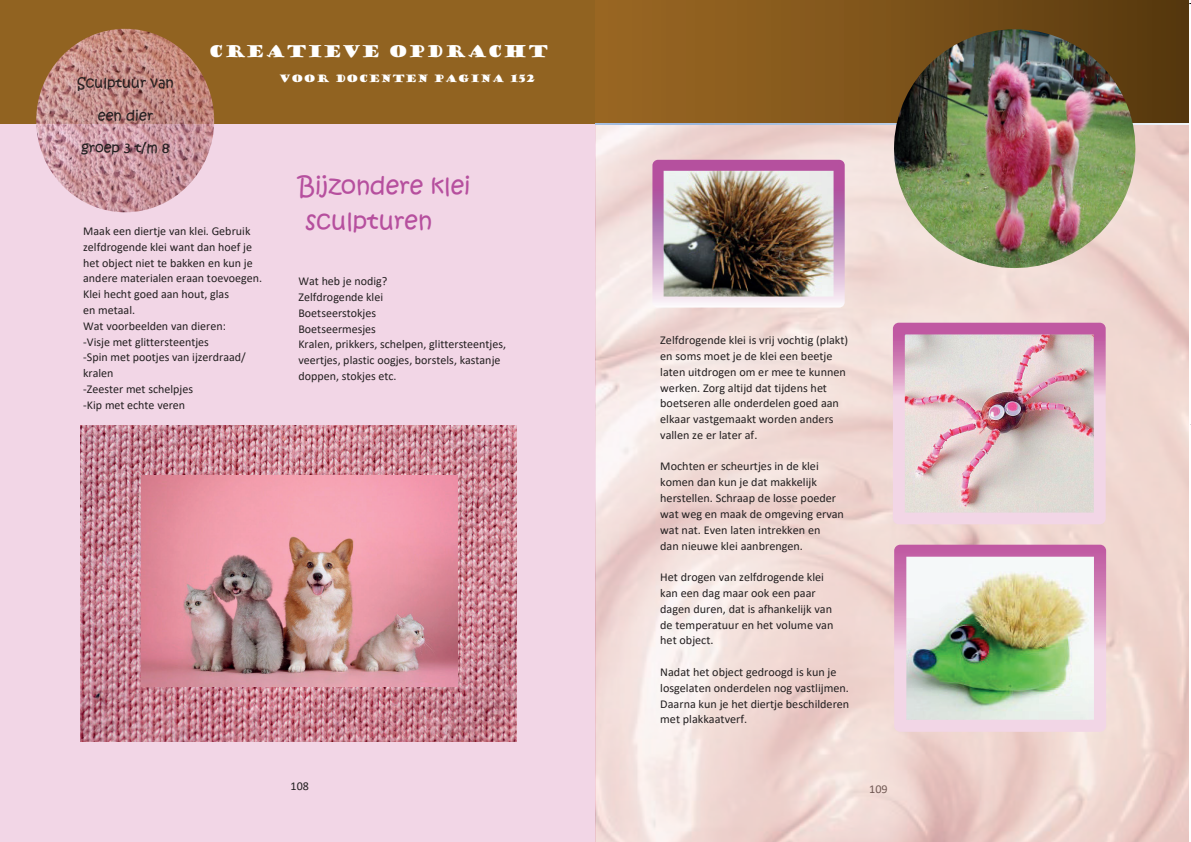
<style>
.page{position:relative;width:1191px;height:842px;background:#fff}
.page>*{position:absolute;margin:0;border:0;box-sizing:border-box;transform-origin:0 0}
.t1{font:24px/35.2px "Kristen ITC";color:#b64f9e}
.t2{font:16px "Goudy Stout";letter-spacing:.005em;color:#fff}
.t3{font:14px "Kristen ITC";letter-spacing:-.005em;color:#231f20}
.t4{font:12px/15.8px "Calibri";color:#231f20}
.t5{font:10px "Goudy Stout";letter-spacing:.005em;color:#fff}
</style>
<div class="page">
<div style="left:0;top:122px;width:595px;height:720px;background:#f2d6e6"></div>
<div style="left:0;top:0;width:595px;height:123px;background:#916321"></div>
<img style="left:36px;top:29px;width:178px;height:183px">
<img style="left:80px;top:425px;width:437px;height:316px">
<img style="left:141px;top:476px;width:317px;height:211px">
<div style="left:595px;top:0;width:593px;height:124px;background:linear-gradient(to right,#9e6a24,#57390e)"></div>
<svg style="left:595px;top:123px;width:593px;height:2px"></svg>
<img style="left:890px;top:29px;width:248px;height:242px">
<img style="left:894px;top:545px;width:212px;height:187px">
<img style="left:893px;top:323px;width:212px;height:201px">
<img style="left:652px;top:160px;width:192px;height:148px">
<svg style="left:595px;top:0;width:3px;height:4px"></svg>
<p class="t3" style="left:77px;top:74px;width:98px">Sculptuur van</p>
<p class="t3" style="left:98px;top:106px;width:57px">een dier</p>
<p class="t3" style="left:81px;top:139px;width:90px">groep 3 t/m 8</p>
<h2 class="t2" style="left:208px;top:41px;width:342px">CREATIEVE OPDRACHT</h2>
<p class="t5" style="left:279px;top:72px;width:257px">VOOR DOCENTEN PAGINA 152</p>
<p class="t4" style="left:83px;top:223px;width:180px">Maak een diertje van klei. Gebruik zelfdrogende klei want dan hoef je het object niet te bakken en kun je andere materialen eraan toevoegen.<br>Klei hecht goed aan hout, glas<br>en metaal.<br>Wat voorbeelden van dieren:<br>-Visje met glittersteentjes<br>-Spin met pootjes van ijzerdraad/ kralen<br>-Zeester met schelpjes<br>-Kip met echte veren</p>
<h1 class="t1" style="left:306px;top:169px;width:167px;text-indent:-7px">Bijzondere klei sculpturen</h1>
<p class="t4" style="left:298px;top:273px;width:209px">Wat heb je nodig?<br>Zelfdrogende klei<br>Boetseerstokjes<br>Boetseermesjes<br>Kralen, prikkers, schelpen, glittersteentjes, veertjes, plastic oogjes, borstels, kastanje doppen, stokjes etc.</p>
<p class="t4" style="left:660px;top:332px;width:189px">Zelfdrogende klei is vrij vochtig (plakt) en soms moet je de klei een beetje laten uitdrogen om er mee te kunnen werken. Zorg altijd dat tijdens het boetseren alle onderdelen goed aan elkaar vastgemaakt worden anders vallen ze er later af.</p>
<p class="t4" style="left:660px;top:458px;width:185px">Mochten er scheurtjes in de klei komen dan kun je dat makkelijk herstellen. Schraap de losse poeder wat weg en maak de omgeving ervan wat nat. Even laten intrekken en<br>dan nieuwe klei aanbrengen.</p>
<p class="t4" style="left:660px;top:569px;width:175px">Het drogen van zelfdrogende klei kan een dag maar ook een paar dagen duren, dat is afhankelijk van de temperatuur en het volume van het object.</p>
<p class="t4" style="left:660px;top:664px;width:191px">Nadat het object gedroogd is kun je losgelaten onderdelen nog vastlijmen.<br>Daarna kun je het diertje beschilderen met plakkaatverf.</p>
<p class="t4" style="left:291px;top:777px;width:20px">108</p>
<p class="t4" style="left:869px;top:781px;width:20px">109</p>
</div>
